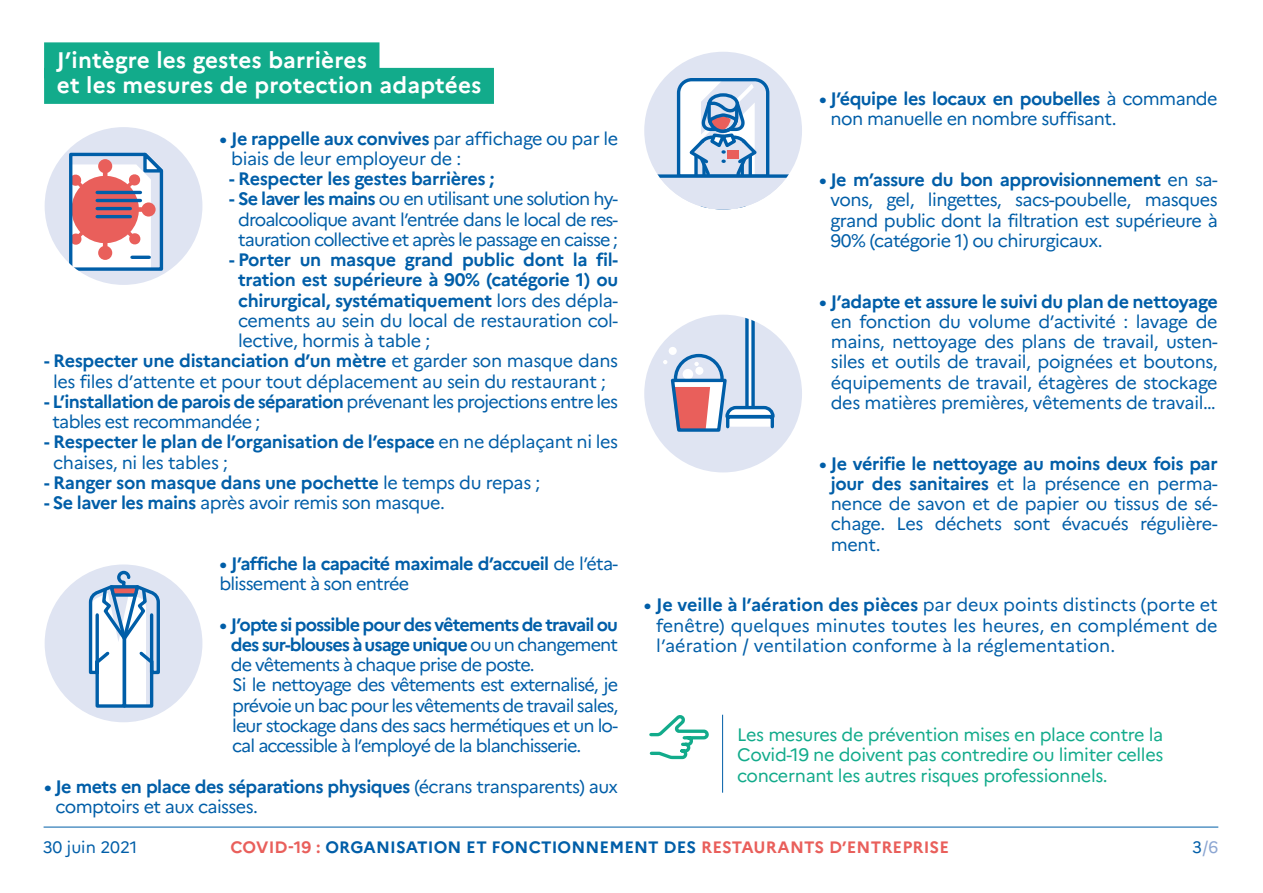
<style>
.page{position:relative;width:1263px;height:893px;background:#fff}
.page>*{position:absolute;margin:0;border:0;box-sizing:border-box;transform-origin:0 0}
.t1{font:700 22.5px/25.5px "Marianne";letter-spacing:.01em;color:#fff}
.t2{font:18px/20.2px "Marianne";letter-spacing:-.04em;color:#005ea8}
.t3{font:700 18px/20.2px "Marianne";letter-spacing:-.02em;color:#005ea8;text-align:justify}
.t4{font:18px/20.2px "Marianne";letter-spacing:-.02em;color:#005ea8}
.t5{font:18px/20.2px "Marianne";letter-spacing:-.02em;color:#12ab8b;text-align:justify}
.t6{font:700 18px/20.2px "Marianne";letter-spacing:-.04em;color:#005ea8}
.t7{font:700 16.5px "Marianne";letter-spacing:.01em;color:#e95f5b}
.t8{font:16.5px "Marianne";color:#005ea8}
.t9{font:16.5px "Marianne";color:#8ca6d2}
.s1{font-weight:700}
.s2{font-weight:400}
.s3{color:#005ea8}
</style>
<div class="page">
<hr style="left:44px;top:827px;width:1174px;height:1px;background:#005ea8">
<div style="left:44px;top:42px;width:335px;height:36px;background:#12ab8b"></div>
<div style="left:44px;top:68px;width:450px;height:36px;background:#12ab8b"></div>
<div style="left:644px;top:315px;width:158px;height:157px;background:#dfe4f2;border-radius:50%"></div>
<svg style="left:663px;top:315px;width:113px;height:117px"></svg>
<div style="left:644px;top:52px;width:158px;height:158px;background:#dfe4f2;border-radius:50%"></div>
<svg style="left:644px;top:76px;width:158px;height:134px"></svg>
<hr style="left:722px;top:715px;width:1px;height:78px;background:#005ea8">
<svg style="left:649px;top:715px;width:60px;height:45px"></svg>
<div style="left:45px;top:127px;width:157px;height:158px;background:#dfe4f2;border-radius:50%"></div>
<svg style="left:67px;top:150px;width:101px;height:122px"></svg>
<div style="left:45px;top:564px;width:157px;height:158px;background:#dfe4f2;border-radius:50%"></div>
<svg style="left:88px;top:569px;width:73px;height:139px"></svg>
<p class="t1" style="left:57px;top:47px;width:426px">J’intègre les gestes barrières<br>et les mesures de protection adaptées</p>
<p class="t4" style="left:231px;top:128px;width:388px;text-indent:-12px"><span class="s1">• Je rappelle aux convives</span> par affichage ou par le biais de leur employeur de :</p>
<p class="t3" style="left:229px;top:168px;width:267px">- Respecter les gestes barrières ;</p>
<p class="t2" style="left:229px;top:189px;width:391px;text-align:center"><span class="s1">- Se laver les mains</span> ou en utilisant une solution hy&shy;droalcoolique avant l’entrée dans le local de res&shy;tauration collective et après le passage en caisse ;</p>
<p class="t3" style="left:238px;top:249px;width:382px;text-indent:-9px">- Porter un masque grand public dont la fil&shy;tration est supérieure à 90% (catégorie 1) ou chirurgical, systématiquement <span class="s2">lors des dépla&shy;cements au sein du local de restauration col&shy;lective, hormis à table ;</span></p>
<p class="t4" style="left:44px;top:351px;width:576px;text-align:center"><span class="s1">- Respecter une distanciation d’un mètre</span> et garder son masque dans les files d’attente et pour tout déplacement au sein du restaurant ;</p>
<p class="t2" style="left:52px;top:391px;width:567px;text-indent:-8px"><span class="s1">- L’installation de parois de séparation</span> prévenant les projections entre les tables est recommandée ;</p>
<p class="t3" style="left:53px;top:432px;width:566px;text-indent:-9px">- Respecter le plan de l’organisation de l’espace <span class="s2">en ne déplaçant ni les chaises, ni les tables ;</span></p>
<p class="t3" style="left:44px;top:472px;width:498px">- Ranger son masque dans une pochette <span class="s2">le temps du repas ;</span></p>
<p class="t2" style="left:44px;top:492px;width:402px"><span class="s1">- Se laver les mains</span> après avoir remis son masque.</p>
<p class="t6" style="left:219px;top:553px;width:400px">• J’affiche la capacité maximale d’accueil <span class="s2">de l’éta&shy;blissement à son entrée</span></p>
<p class="t2" style="left:231px;top:614px;width:389px;text-indent:-11px"><span class="s1">• J’opte si possible pour des vêtements de travail ou des sur-blouses à usage unique</span> ou un changement de vêtements à chaque prise de poste.<br>Si le nettoyage des vêtements est externalisé, je prévoie un bac pour les vêtements de travail sales, leur stockage dans des sacs hermétiques et un lo&shy;cal accessible à l’employé de la blanchisserie.</p>
<p class="t2" style="left:55px;top:776px;width:564px;text-indent:-11px"><span class="s1">• Je mets en place des séparations physiques</span> (écrans transparents) aux comptoirs et aux caisses.</p>
<p class="t2" style="left:830px;top:88px;width:389px;text-indent:-11px"><span class="s1">• J’équipe les locaux en poubelles</span> à commande non manuelle en nombre suffisant.</p>
<p class="t2" style="left:830px;top:169px;width:389px;text-align:justify;text-indent:-11px"><span class="s1">• Je m’assure du bon approvisionnement</span> en sa&shy;vons, gel, lingettes, sacs-poubelle, masques grand public dont la filtration est supérieure à 90% (catégorie 1) ou chirurgicaux.</p>
<p class="t3" style="left:819px;top:291px;width:400px">• J’adapte et assure le suivi du plan de nettoyage</p>
<p class="t2" style="left:831px;top:311px;width:388px;text-align:justify">en fonction du volume d’activité : lavage de mains, nettoyage des plans de travail, usten&shy;siles et outils de travail, poignées et boutons, équipements de travail, étagères de stockage des matières premières, vêtements de travail…</p>
<p class="t2" style="left:831px;top:453px;width:388px;text-align:justify;text-indent:-12px"><span class="s1">• Je vérifie le nettoyage au moins deux fois par jour des sanitaires</span> et la présence en perma&shy;nence de savon et de papier ou tissus de sé&shy;chage. Les déchets sont évacués régulière&shy;ment.</p>
<p class="t2" style="left:656px;top:595px;width:563px;text-align:justify;text-indent:-12px"><span class="s1">• Je veille à l’aération des pièces</span> par deux points distincts (porte et fenêtre) quelques minutes toutes les heures, en complément de l’aération / ventilation conforme à la réglementation.</p>
<p class="t5" style="left:737px;top:724px;width:428px">Les mesures de prévention mises en place contre la Covid-19 ne doivent pas contredire ou limiter celles concernant les autres risques professionnels.</p>
<p class="t8" style="left:43px;top:837px;width:96px">30 juin 2021</p>
<p class="t7" style="left:230px;top:837px;width:720px">COVID-19 : <span class="s3">ORGANISATION ET FONCTIONNEMENT DES</span> RESTAURANTS D’ENTREPRISE</p>
<p class="t9" style="left:1192px;top:837px;width:28px"><span class="s3">3</span>/6</p>
</div>
